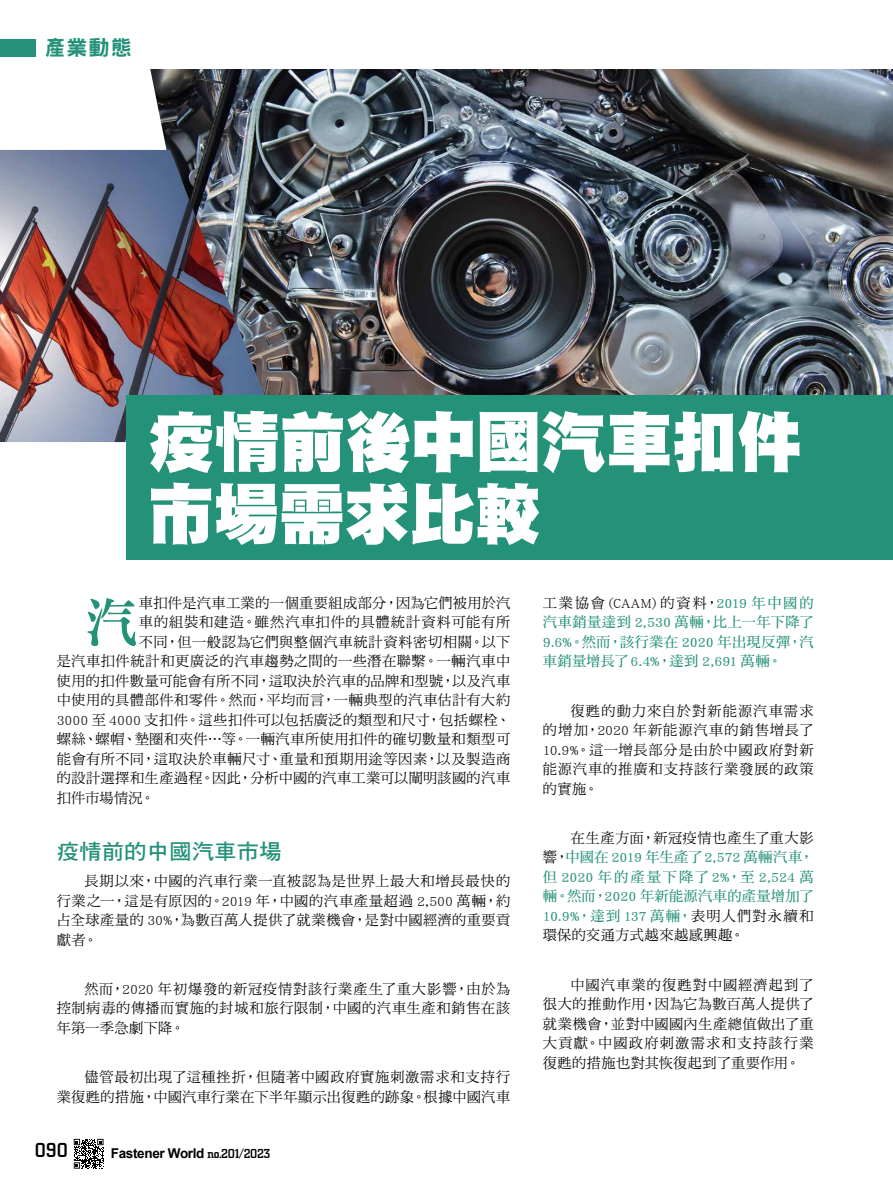
<style>
.page{position:relative;width:893px;height:1191px;background:#fff}
.page>*{position:absolute;margin:0;border:0;box-sizing:border-box;transform-origin:0 0}
.t1{font:66px/72px "DF Hei Std W12";letter-spacing:-.015em;color:#fff}
.t2{font:53.25px "DF Ming Std W9";color:#249179}
.t3{font:21.3px "DF Hei Std W7";color:#249179;scale:1.05 1}
.t4{font:21px "DF Hei Std W9";color:#249179}
.t5{font:500 21px "City D";color:#000}
.t6{font:14.25px/19.5px "DF Ming Std W5";letter-spacing:.035em;color:#000;text-align:justify}
.t7{font:14.25px/19.5px "DF Ming Std W7";letter-spacing:.02em;color:#249179;text-align:justify}
.t8{font:14.25px "DF Ming Std W5";letter-spacing:.06em;color:#000}
.t9{font:14.25px "DF Ming Std W5";letter-spacing:.11em;color:#000}
.t10{font:700 13.5px "Arial";letter-spacing:-.025em;color:#000}
.s1{font-family:"City D";font-weight:500}
.s2{font-family:"DF Ming Std W7";color:#249179}
.s3{font-family:"DF Ming Std W5";color:#000}
</style>
<div class="page">
<div style="left:0;top:40px;width:36px;height:17px;background:#249179"></div>
<svg style="left:74px;top:1138px;width:30px;height:30px"></svg>
<img style="left:150px;top:69px;width:743px;height:326px">
<img style="left:0;top:150px;width:282px;height:292px">
<div style="left:127px;top:395px;width:766px;height:165px;background:#249179"></div>
<h3 class="t4" style="left:45px;top:36px;width:89px">產業動態</h3>
<h1 class="t1" style="left:148px;top:405px;width:655px">疫情前後中國汽車扣件市場需求比較</h1>
<h2 class="t2" style="left:84px;top:593px;width:55px">汽</h2>
<p class="t6" style="left:139px;top:592px;width:373px">車扣件是汽車工業的一個重要組成部分，因為它們被用於汽</p>
<p class="t8" style="left:139px;top:614px;width:373px">車的組裝和建造。雖然汽車扣件的具體統計資料可能有所</p>
<p class="t6" style="left:139px;top:631px;width:373px">不同，但一般認為它們與整個汽車統計資料密切相關。以下</p>
<p class="t6" style="left:57px;top:651px;width:455px">是汽車扣件統計和更廣泛的汽車趨勢之間的一些潛在聯繫。一輛汽車中</p>
<p class="t6" style="left:57px;top:670px;width:455px">使用的扣件數量可能會有所不同，這取決於汽車的品牌和型號，以及汽車</p>
<p class="t6" style="left:57px;top:690px;width:455px">中使用的具體部件和零件。然而，平均而言，一輛典型的汽車估計有大約</p>
<p class="t6" style="left:57px;top:709px;width:455px">3000 至 4000 支扣件。這些扣件可以包括廣泛的類型和尺寸，包括螺栓、</p>
<p class="t6" style="left:57px;top:729px;width:455px">螺絲、螺帽、墊圈和夾件…等。一輛汽車所使用扣件的確切數量和類型可</p>
<p class="t6" style="left:57px;top:748px;width:455px">能會有所不同，這取決於車輛尺寸、重量和預期用途等因素，以及製造商</p>
<p class="t6" style="left:57px;top:768px;width:455px">的設計選擇和生產過程。因此，分析中國的汽車工業可以闡明該國的汽車</p>
<p class="t6" style="left:57px;top:787px;width:99px">扣件市場情況。</p>
<h3 class="t3" style="left:57px;top:839px;width:216px">疫情前的中國汽車市場</h3>
<p class="t6" style="left:57px;top:871px;width:455px;text-indent:28px">長期以來，中國的汽車行業一直被認為是世界上最大和增長最快的行業之一，這是有原因的。2019 年，中國的汽車產量超過 2,500 萬輛，約占全球產量的 30%，為數百萬人提供了就業機會，是對中國經濟的重要貢獻者。</p>
<p class="t6" style="left:57px;top:978px;width:455px;text-indent:28px">然而，2020 年初爆發的新冠疫情對該行業產生了重大影響，由於為控制病毒的傳播而實施的封城和旅行限制，中國的汽車生產和銷售在該年第一季急劇下降。</p>
<p class="t6" style="left:57px;top:1067px;width:455px;text-align:right">儘管最初出現了這種挫折，但隨著中國政府實施刺激需求和支持行<br>業復甦的措施，中國汽車行業在下半年顯示出復甦的跡象。根據中國汽車</p>
<h3 class="t5" style="left:35px;top:1138px;width:35px">090</h3>
<p class="t10" style="left:111px;top:1144px;width:161px">Fastener World <span class="s1">no.201/2023</span></p>
<p class="t9" style="left:543px;top:595px;width:272px">工業協會 (CAAM) 的資料，<span class="s2">2019 年中國的</span></p>
<p class="t7" style="left:543px;top:612px;width:272px">汽車銷量達到 2,530 萬輛，比上一年下降了9.6%。然而，該行業在 2020 年出現反彈，汽車銷量增長了 6.4%，達到 2,691 萬輛。</p>
<p class="t6" style="left:543px;top:700px;width:272px;text-indent:28px">復甦的動力來自於對新能源汽車需求的增加，2020 年新能源汽車的銷售增長了10.9%。這一增長部分是由於中國政府對新能源汽車的推廣和支持該行業發展的政策的實施。</p>
<p class="t6" style="left:570px;top:827px;width:245px">在生產方面，新冠疫情也產生了重大影</p>
<p class="t7" style="left:543px;top:847px;width:272px"><span class="s3">響，</span>中國在 2019 年生產了2,572 萬輛汽車，但 2020 年的產量下降了2%，至 2,524 萬輛。然而，2020 年新能源汽車的產量增加了10.9%，達到 137 萬輛，<span class="s3">表明人們對永續和</span></p>
<p class="t6" style="left:543px;top:925px;width:203px">環保的交通方式越來越感興趣。</p>
<p class="t6" style="left:543px;top:974px;width:272px;text-indent:28px">中國汽車業的復甦對中國經濟起到了很大的推動作用，因為它為數百萬人提供了就業機會，並對中國國內生產總值做出了重大貢獻。中國政府刺激需求和支持該行業復甦的措施也對其恢復起到了重要作用。</p>
</div>
